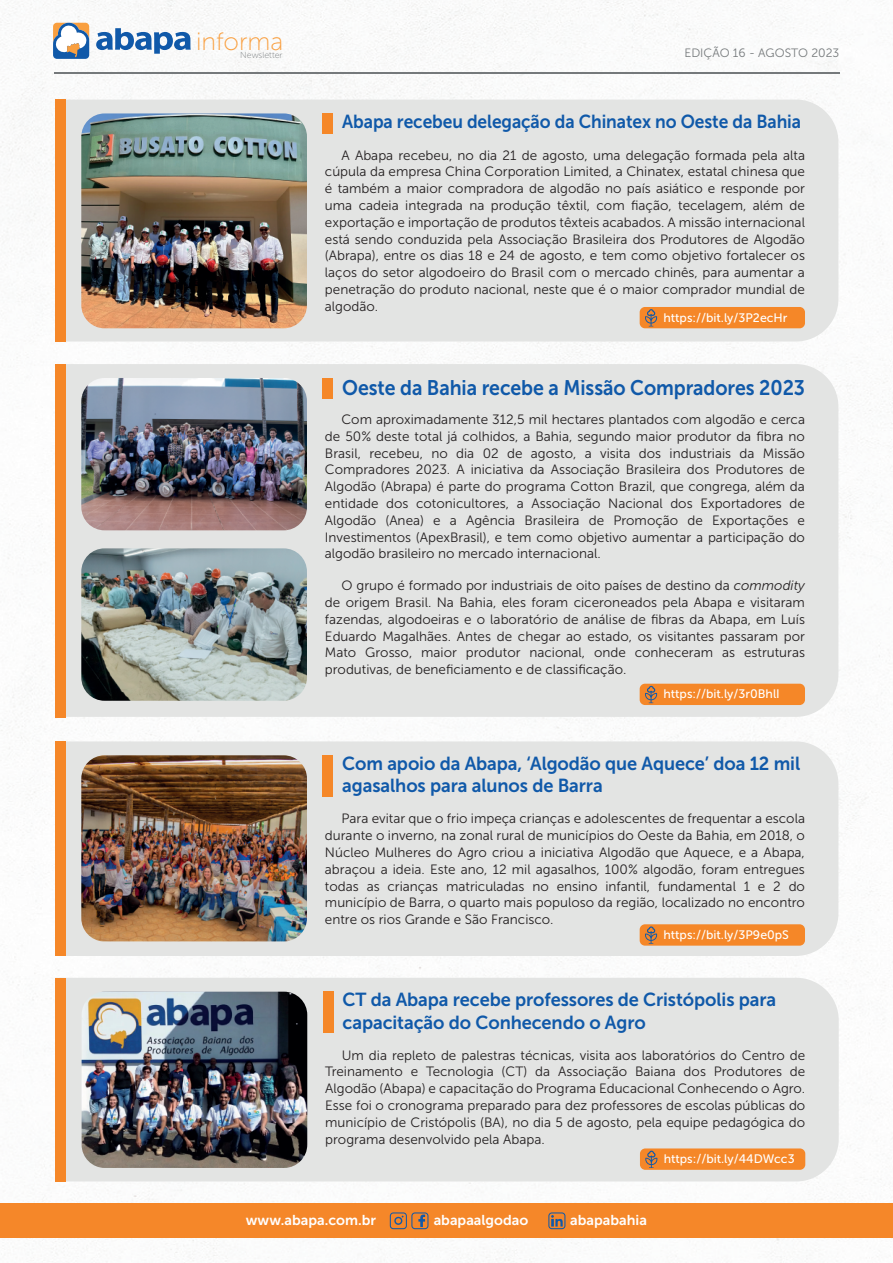
<style>
.page{position:relative;width:893px;height:1263px;background:#fff}
.page>*{position:absolute;margin:0;border:0;box-sizing:border-box;transform-origin:0 0}
.t1{font:25.05px "Museo Sans 100";color:#f99f3f}
.t2{font:21px "Museo Sans 700";letter-spacing:-.005em;color:#1059a9;scale:.93 1}
.t3{font:18.75px/22.5px "Museo Sans 700";letter-spacing:-.005em;color:#1059a9}
.t4{font:18.75px "Museo Sans 700";letter-spacing:-.005em;color:#1059a9;scale:.93 1}
.t5{font:14.25px "Museo Sans 700";color:#fff}
.t6{font:13.5px/16.8px "Museo Sans 300";color:#231f20;text-align:justify}
.t7{font:12.3px "Museo Sans 500";color:#fff}
.t8{font:12.15px "Museo Sans 300";color:#75797b}
.t9{font:8.7px "Museo Sans 100";color:#75797b}
.s1{font-style:italic}
</style>
<div class="page">
<img style="left:1px;top:0;width:892px;height:1263px">
<hr style="left:54px;top:72px;width:785px;height:2px;background:#75797b">
<svg style="left:96px;top:28px;width:95px;height:26px"></svg>
<svg style="left:53px;top:23px;width:36px;height:36px"></svg>
<div style="left:0;top:1204px;width:893px;height:34px;background:#f58729"></div>
<svg style="left:390px;top:1212px;width:38px;height:17px"></svg>
<svg style="left:548px;top:1212px;width:17px;height:17px"></svg>
<div style="left:66px;top:100px;width:772px;height:241px;background:#e3e4e3"></div>
<div style="left:640px;top:307px;width:165px;height:21px;background:#f58728;border-radius:5px"></div>
<svg style="left:645px;top:309px;width:12px;height:17px"></svg>
<div style="left:55px;top:100px;width:11px;height:242px;background:#f58728"></div>
<div style="left:323px;top:113px;width:10px;height:21px;background:#f58728"></div>
<img style="left:81px;top:113px;width:226px;height:215px">
<div style="left:66px;top:741px;width:772px;height:215px;background:#e3e4e3"></div>
<div style="left:640px;top:924px;width:165px;height:22px;background:#f58728;border-radius:5px"></div>
<svg style="left:645px;top:926px;width:12px;height:18px"></svg>
<div style="left:55px;top:741px;width:11px;height:215px;background:#f58728"></div>
<div style="left:323px;top:755px;width:10px;height:41px;background:#f58728"></div>
<img style="left:81px;top:755px;width:226px;height:186px">
<div style="left:66px;top:978px;width:773px;height:203px;background:#e3e4e3"></div>
<div style="left:640px;top:1148px;width:165px;height:22px;background:#f58728;border-radius:5px"></div>
<svg style="left:645px;top:1150px;width:12px;height:18px"></svg>
<div style="left:55px;top:978px;width:11px;height:203px;background:#f58728"></div>
<div style="left:323px;top:992px;width:11px;height:41px;background:#f58728"></div>
<img style="left:82px;top:992px;width:225px;height:176px">
<div style="left:66px;top:364px;width:772px;height:353px;background:#e3e4e3"></div>
<div style="left:640px;top:684px;width:165px;height:21px;background:#f58728;border-radius:5px"></div>
<svg style="left:645px;top:686px;width:12px;height:17px"></svg>
<div style="left:55px;top:364px;width:11px;height:353px;background:#f58728"></div>
<div style="left:323px;top:378px;width:10px;height:20px;background:#f58728"></div>
<img style="left:81px;top:378px;width:226px;height:152px">
<img style="left:81px;top:548px;width:226px;height:153px">
<h1 class="t1" style="left:196px;top:28px;width:89px">informa</h1>
<p class="t9" style="left:240px;top:51px;width:44px">Newsletter</p>
<p class="t8" style="left:684px;top:47px;width:156px">EDIÇÃO 16 - AGOSTO 2023</p>
<h3 class="t4" style="left:342px;top:111px;width:495px">Abapa recebeu delegação da Chinatex no Oeste da Bahia</h3>
<p class="t6" style="left:325px;top:147px;width:482px;text-indent:16px">A Abapa recebeu, no dia 21 de agosto, uma delegação formada pela alta cúpula da empresa China Corporation Limited, a Chinatex, estatal chinesa que é também a maior compradora de algodão no país asiático e responde por uma cadeia integrada na produção têxtil, com fiação, tecelagem, além de exportação e importação de produtos têxteis acabados. A missão internacional está sendo conduzida pela Associação Brasileira dos Produtores de Algodão (Abrapa), entre os dias 18 e 24 de agosto, e tem como objetivo fortalecer os laços do setor algodoeiro do Brasil com o mercado chinês, para aumentar a penetração do produto nacional, neste que é o maior comprador mundial de algodão.</p>
<p class="t7" style="left:663px;top:311px;width:126px">https://bit.ly/3P2ecHr</p>
<h2 class="t2" style="left:342px;top:376px;width:499px">Oeste da Bahia recebe a Missão Compradores 2023</h2>
<p class="t6" style="left:325px;top:411px;width:482px;text-indent:16px">Com aproximadamente 312,5 mil hectares plantados com algodão e cerca de 50% deste total já colhidos, a Bahia, segundo maior produtor da fibra no Brasil, recebeu, no dia 02 de agosto, a visita dos industriais da Missão Compradores 2023. A iniciativa da Associação Brasileira dos Produtores de Algodão (Abrapa) é parte do programa Cotton Brazil, que congrega, além da entidade dos cotonicultores, a Associação Nacional dos Exportadores de Algodão (Anea) e a Agência Brasileira de Promoção de Exportações e Investimentos (ApexBrasil), e tem como objetivo aumentar a participação do algodão brasileiro no mercado internacional.</p>
<p class="t6" style="left:325px;top:577px;width:482px;text-indent:16px">O grupo é formado por industriais de oito países de destino da <span class="s1">commodity </span>de origem Brasil. Na Bahia, eles foram ciceroneados pela Abapa e visitaram fazendas, algodoeiras e o laboratório de análise de fibras da Abapa, em Luís Eduardo Magalhães. Antes de chegar ao estado, os visitantes passaram por Mato Grosso, maior produtor nacional, onde conheceram as estruturas produtivas, de beneficiamento e de classificação.</p>
<p class="t7" style="left:663px;top:687px;width:118px">https://bit.ly/3r0BhlI</p>
<h3 class="t3" style="left:342px;top:752px;width:459px">Com apoio da Abapa, ‘Algodão que Aquece’ doa 12 mil agasalhos para alunos de Barra</h3>
<p class="t6" style="left:325px;top:810px;width:482px;text-indent:16px">Para evitar que o frio impeça crianças e adolescentes de frequentar a escola durante o inverno, na zonal rural de municípios do Oeste da Bahia, em 2018, o Núcleo Mulheres do Agro criou a iniciativa Algodão que Aquece, e a Abapa, abraçou a ideia. Este ano, 12 mil agasalhos, 100% algodão, foram entregues todas as crianças matriculadas no ensino infantil, fundamental 1 e 2 do município de Barra, o quarto mais populoso da região, localizado no encontro entre os rios Grande e São Francisco.</p>
<p class="t7" style="left:663px;top:928px;width:127px">https://bit.ly/3P9e0pS</p>
<h3 class="t3" style="left:343px;top:988px;width:435px">CT da Abapa recebe professores de Cristópolis para capacitação do Conhecendo o Agro</h3>
<p class="t6" style="left:325px;top:1047px;width:482px;text-indent:16px">Um dia repleto de palestras técnicas, visita aos laboratórios do Centro de Treinamento e Tecnologia (CT) da Associação Baiana dos Produtores de Algodão (Abapa) e capacitação do Programa Educacional Conhecendo o Agro.<br>Esse foi o cronograma preparado para dez professores de escolas públicas do município de Cristópolis (BA), no dia 5 de agosto, pela equipe pedagógica do programa desenvolvido pela Abapa.</p>
<p class="t7" style="left:664px;top:1152px;width:132px">https://bit.ly/44DWcc3</p>
<p class="t5" style="left:246px;top:1212px;width:132px">www.abapa.com.br</p>
<p class="t5" style="left:434px;top:1212px;width:96px">abapaalgodao</p>
<p class="t5" style="left:570px;top:1212px;width:78px">abapabahia</p>
</div>
